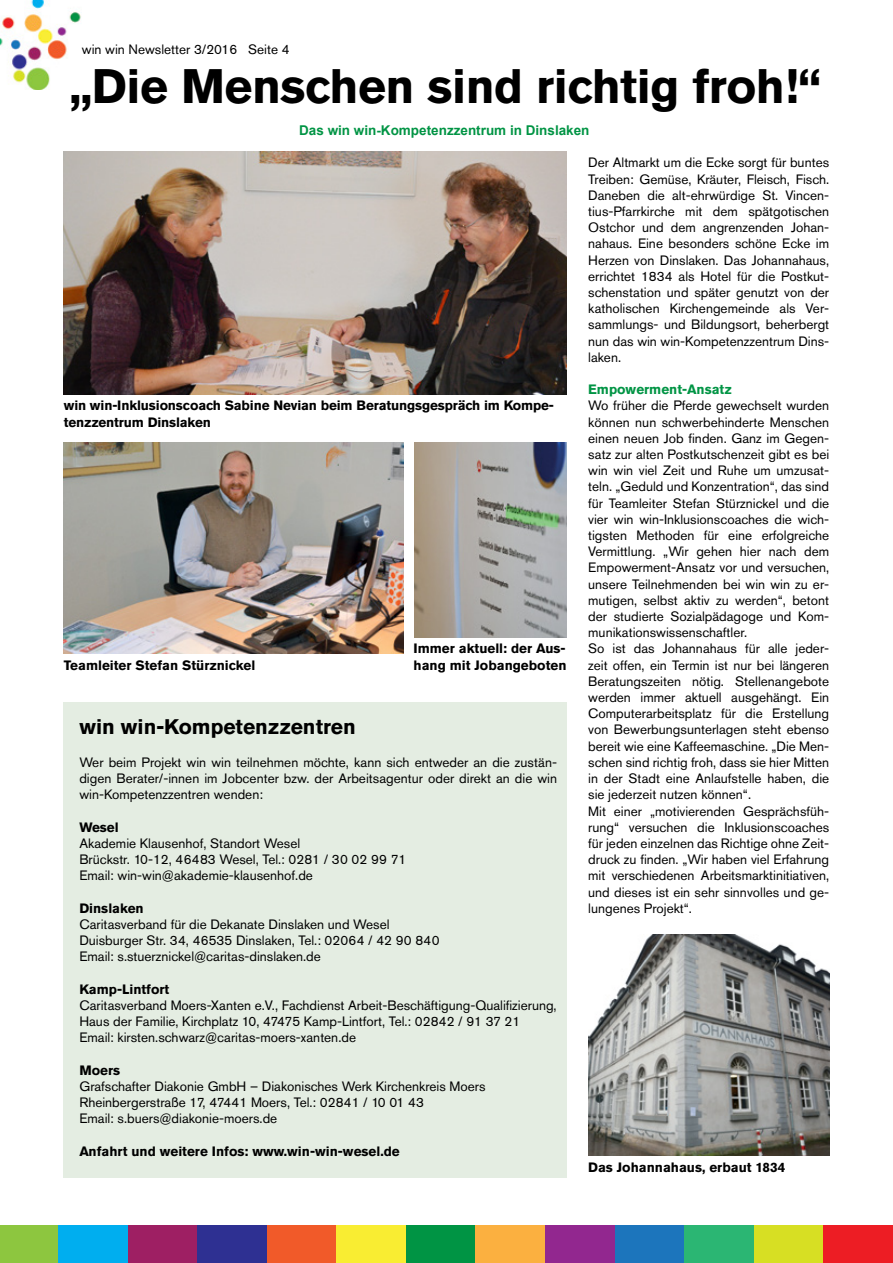
<style>
.page{position:relative;width:893px;height:1263px;background:#fff}
.page>*{position:absolute;margin:0;border:0;box-sizing:border-box;transform-origin:0 0}
.t1{font:700 48px "Akzidenz Grotesk Pro";letter-spacing:-.01em;color:#000}
.t2{font:700 21px "Akzidenz Grotesk Pro";color:#000}
.t3{font:13.5px/16.2px "Akzidenz Grotesk Pro";color:#000}
.t4{font:700 13.5px/16.2px "Akzidenz Grotesk Pro";color:#000}
.t5{font:700 13.5px "Arial";color:#009444}
.t6{font:700 13.5px "Akzidenz Grotesk Pro";color:#009444}
</style>
<div class="page">
<div style="left:0;top:1225px;width:58px;height:38px;background:#8dc63f"></div>
<div style="left:58px;top:1225px;width:70px;height:38px;background:#00aeef"></div>
<div style="left:128px;top:1225px;width:69px;height:38px;background:#9e1f63"></div>
<div style="left:197px;top:1225px;width:70px;height:38px;background:#2e3092"></div>
<div style="left:267px;top:1225px;width:70px;height:38px;background:#f15a29"></div>
<div style="left:337px;top:1225px;width:69px;height:38px;background:#f9ed32"></div>
<div style="left:406px;top:1225px;width:70px;height:38px;background:#009444"></div>
<div style="left:476px;top:1225px;width:69px;height:38px;background:#fbb040"></div>
<div style="left:545px;top:1225px;width:70px;height:38px;background:#92278f"></div>
<div style="left:615px;top:1225px;width:69px;height:38px;background:#1c75bc"></div>
<div style="left:684px;top:1225px;width:70px;height:38px;background:#2bb673"></div>
<div style="left:754px;top:1225px;width:69px;height:38px;background:#d7df23"></div>
<div style="left:823px;top:1225px;width:70px;height:38px;background:#ed1d24"></div>
<img style="left:0;top:0;width:81px;height:89px">
<div style="left:69px;top:35px;width:20px;height:46px;background:#fff"></div>
<div style="left:64px;top:702px;width:503px;height:476px;background:#e4ede2"></div>
<img style="left:64px;top:151px;width:503px;height:243px">
<img style="left:64px;top:443px;width:340px;height:210px">
<img style="left:588px;top:935px;width:241px;height:221px">
<img style="left:415px;top:443px;width:152px;height:194px">
<p class="t3" style="left:82px;top:41px;width:209px">win win Newsletter 3/2016 Seite 4</p>
<h1 class="t1" style="left:69px;top:55px;width:753px">„Die Menschen sind richtig froh!“</h1>
<p class="t5" style="left:299px;top:121px;width:292px">Das win win-Kompetenzzentrum in Dinslaken</p>
<p class="t4" style="left:64px;top:397px;width:492px">win win-Inklusionscoach Sabine Nevian beim Beratungsgespräch im Kompe&shy;tenzzentrum Dinslaken</p>
<p class="t4" style="left:64px;top:657px;width:193px">Teamleiter Stefan Stürznickel</p>
<p class="t4" style="left:414px;top:640px;width:154px">Immer aktuell: der Aus&shy;hang mit Jobangeboten</p>
<h2 class="t2" style="left:79px;top:713px;width:278px">win win-Kompetenzzentren</h2>
<p class="t3" style="left:79px;top:754px;width:479px;text-align:justify">Wer beim Projekt win win teilnehmen möchte, kann sich entweder an die zustän&shy;digen Berater/-innen im Jobcenter bzw. der Arbeitsagentur oder direkt an die win win-Kompetenzzentren wenden:</p>
<p class="t4" style="left:79px;top:819px;width:41px">Wesel</p>
<p class="t3" style="left:79px;top:835px;width:329px">Akademie Klausenhof, Standort Wesel<br>Brückstr. 10-12, 46483 Wesel, Tel.: 0281 / 30 02 99 71<br>Email: win-win@akademie-klausenhof.de</p>
<p class="t4" style="left:79px;top:900px;width:66px">Dinslaken</p>
<p class="t3" style="left:79px;top:916px;width:362px">Caritasverband für die Dekanate Dinslaken und Wesel<br>Duisburger Str. 34, 46535 Dinslaken, Tel.: 02064 / 42 90 840<br>Email: s.stuerznickel@caritas-dinslaken.de</p>
<p class="t4" style="left:79px;top:981px;width:91px">Kamp-Lintfort</p>
<p class="t3" style="left:79px;top:997px;width:479px">Caritasverband Moers-Xanten e.V., Fachdienst Arbeit-Beschäftigung-Qualifizierung,<br>Haus der Familie, Kirchplatz 10, 47475 Kamp-Lintfort, Tel.: 02842 / 91 37 21<br>Email: kirsten.schwarz@caritas-moers-xanten.de</p>
<p class="t4" style="left:79px;top:1062px;width:42px">Moers</p>
<p class="t3" style="left:79px;top:1078px;width:408px">Grafschafter Diakonie GmbH – Diakonisches Werk Kirchenkreis Moers<br>Rheinbergerstraße 17, 47441 Moers, Tel.: 02841 / 10 01 43<br>Email: s.buers@diakonie-moers.de</p>
<p class="t4" style="left:79px;top:1143px;width:322px">Anfahrt und weitere Infos: www.win-win-wesel.de</p>
<p class="t3" style="left:588px;top:155px;width:242px;text-align:justify">Der Altmarkt um die Ecke sorgt für buntes Treiben: Gemüse, Kräuter, Fleisch, Fisch.<br>Daneben die alt-ehrwürdige St. Vincen&shy;tius-Pfarrkirche mit dem spätgotischen Ostchor und dem angrenzenden Johan&shy;nahaus. Eine besonders schöne Ecke im Herzen von Dinslaken. Das Johannahaus, errichtet 1834 als Hotel für die Postkut&shy;schenstation und später genutzt von der katholischen Kirchengemeinde als Ver&shy;sammlungs- und Bildungsort, beherbergt nun das win win-Kompetenzzentrum Dins&shy;laken.</p>
<p class="t6" style="left:588px;top:381px;width:145px">Empowerment-Ansatz</p>
<p class="t3" style="left:588px;top:398px;width:242px">Wo früher die Pferde gewechselt wurden können nun schwerbehinderte Menschen einen neuen Job finden. Ganz im Gegen&shy;satz zur alten Postkutschenzeit gibt es bei win win viel Zeit und Ruhe um umzusat&shy;teln. „Geduld und Konzentration“, das sind für Teamleiter Stefan Stürznickel und die vier win win-Inklusionscoaches die wich&shy;tigsten Methoden für eine erfolgreiche Vermittlung. „Wir gehen hier nach dem Empowerment-Ansatz vor und versuchen, unsere Teilnehmenden bei win win zu er&shy;mutigen, selbst aktiv zu werden“, betont der studierte Sozialpädagoge und Kom&shy;munikationswissenschaftler.<br>So ist das Johannahaus für alle jeder&shy;zeit offen, ein Termin ist nur bei längeren Beratungszeiten nötig. Stellenangebote werden immer aktuell ausgehängt. Ein Computerarbeitsplatz für die Erstellung von Bewerbungsunterlagen steht ebenso bereit wie eine Kaffeemaschine. „Die Men&shy;schen sind richtig froh, dass sie hier Mitten in der Stadt eine Anlaufstelle haben, die sie jederzeit nutzen können“.<br>Mit einer „motivierenden Gesprächsfüh&shy;rung“ versuchen die Inklusionscoaches für jeden einzelnen das Richtige ohne Zeit&shy;druck zu finden. „Wir haben viel Erfahrung mit verschiedenen Arbeitsmarktinitiativen, und dieses ist ein sehr sinnvolles und ge&shy;lungenes Projekt“.</p>
<p class="t4" style="left:588px;top:1159px;width:199px">Das Johannahaus, erbaut 1834</p>
</div>
